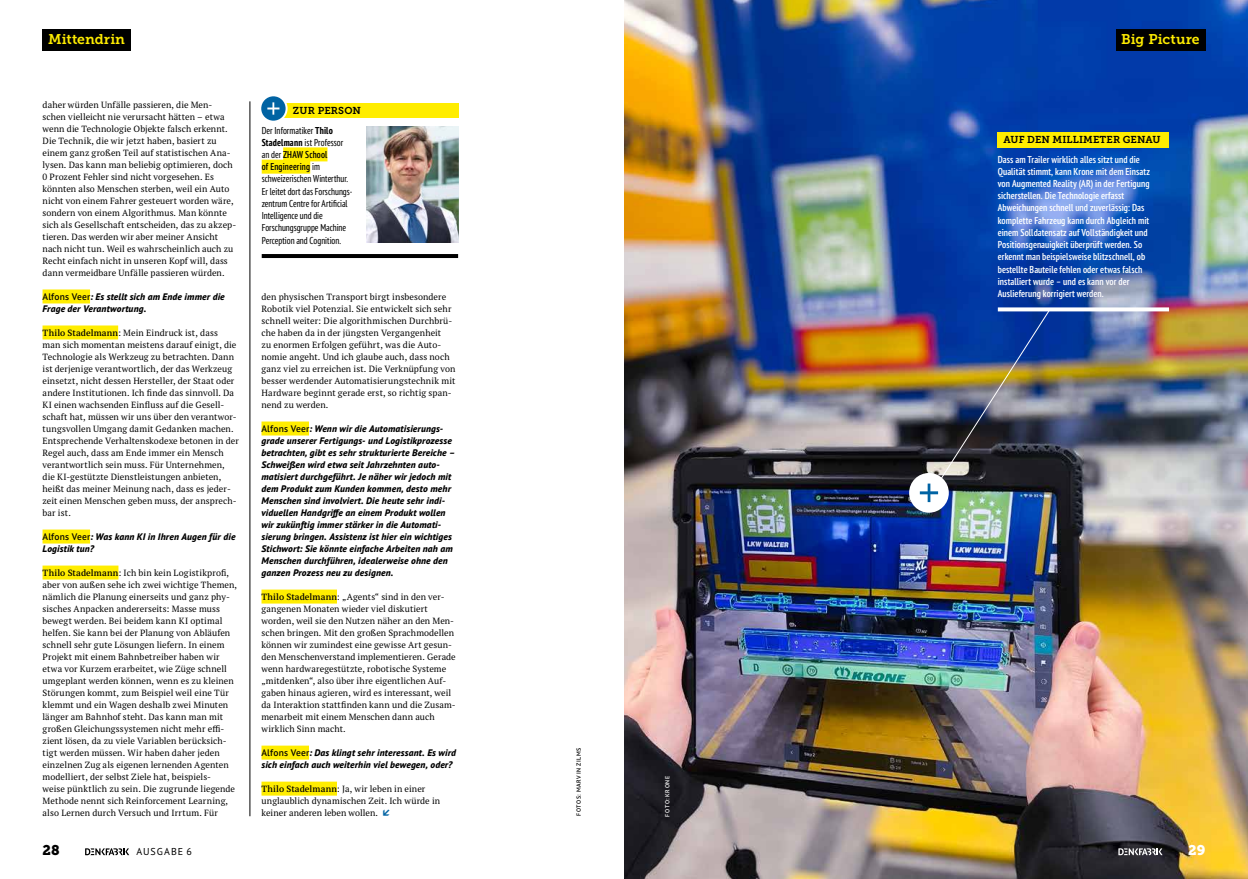
<style>
.page{position:relative;width:1248px;height:879px;background:#fff}
.page>*{position:absolute;margin:0;border:0;box-sizing:border-box;transform-origin:0 0}
.t1{font:14px "Museo Slab 700";letter-spacing:.005em;color:#ffed00}
.t2{font:14px "Museo Slab 900";color:#000}
.t3{font:14px "Museo Slab 900";color:#fff}
.t4{font:600 condensed 10px/12.2px "PT Sans Pro";letter-spacing:.005em;color:#fff;scale:1.15 1}
.t5{font:condensed 10px/12.2px "PT Sans Pro";color:#000;scale:1.1 1}
.t6{font:10px "Museo Slab 700";letter-spacing:.01em;color:#000}
.t7{font:10px "PT Sans Pro";letter-spacing:.095em;color:#000}
.t8{font:italic 800 9.5px/12px "PT Sans Pro";letter-spacing:.02em;color:#000}
.t9{font:9px/12px "PT Serif Pro";letter-spacing:.005em;color:#000}
.t10{font:600 6px "PT Sans Pro";letter-spacing:.1em;color:#000}
.t11{font:600 6px "PT Sans Pro";letter-spacing:.1em;color:#fff}
.s1{font-weight:600;font-style:normal}
.s2{font-weight:600}
.s3{font-weight:700}
</style>
<div class="page">
<img style="left:624px;top:0;width:623px;height:879px">
<div style="left:909px;top:473px;width:39px;height:40px;background:#fff;border-radius:50%"></div>
<img style="left:919px;top:308px;width:132px;height:194px">
<div style="left:43px;top:29px;width:88px;height:21px;background:#000"></div>
<div style="left:43px;top:289px;width:47px;height:14px;background:#ffed00"></div>
<div style="left:43px;top:325px;width:75px;height:14px;background:#ffed00"></div>
<div style="left:43px;top:529px;width:47px;height:14px;background:#ffed00"></div>
<div style="left:43px;top:565px;width:75px;height:14px;background:#ffed00"></div>
<div style="left:261px;top:421px;width:48px;height:14px;background:#ffed00"></div>
<div style="left:261px;top:589px;width:76px;height:14px;background:#ffed00"></div>
<div style="left:261px;top:745px;width:48px;height:14px;background:#ffed00"></div>
<div style="left:261px;top:781px;width:76px;height:14px;background:#ffed00"></div>
<hr style="left:250px;top:101px;width:1px;height:715px;background:#000">
<div style="left:276px;top:103px;width:182px;height:15px;background:#ffed00"></div>
<div style="left:283px;top:147px;width:44px;height:14px;background:#ffed00"></div>
<div style="left:262px;top:160px;width:48px;height:14px;background:#ffed00"></div>
<hr style="left:262px;top:254px;width:196px;height:4px;background:#000">
<img style="left:366px;top:126px;width:92px;height:116px">
<svg style="left:260px;top:95px;width:26px;height:27px"></svg>
<div style="left:259px;top:94px;width:28px;height:29px;border:2px solid #fff;border-radius:50%"></div>
<svg style="left:267px;top:102px;width:12px;height:13px"></svg>
<div style="left:1115px;top:29px;width:90px;height:21px;background:#000"></div>
<div style="left:997px;top:132px;width:171px;height:15px;background:#ffed00"></div>
<svg style="left:997px;top:307px;width:171px;height:4px"></svg>
<svg style="left:1118px;top:848px;width:44px;height:7px"></svg>
<svg style="left:85px;top:848px;width:44px;height:7px"></svg>
<h1 class="t1" style="left:48px;top:31px;width:78px">Mittendrin</h1>
<p class="t9" style="left:43px;top:99px;width:195px">daher würden Unfälle passieren, die Men&shy;schen vielleicht nie verursacht hätten – etwa wenn die Technologie Objekte falsch erkennt.<br>Die Technik, die wir jetzt haben, basiert zu einem ganz großen Teil auf statistischen Ana&shy;lysen. Das kann man beliebig optimieren, doch 0 Prozent Fehler sind nicht vorgesehen. Es könnten also Menschen sterben, weil ein Auto nicht von einem Fahrer gesteuert worden wäre, sondern von einem Algorithmus. Man könnte sich als Gesellschaft entscheiden, das zu akzep&shy;tieren. Das werden wir aber meiner Ansicht nach nicht tun. Weil es wahrscheinlich auch zu Recht einfach nicht in unseren Kopf will, dass dann vermeidbare Unfälle passieren würden.</p>
<p class="t8" style="left:43px;top:290px;width:184px"><span class="s1">Alfons Veer</span>: Es stellt sich am Ende immer die<br>Frage der Verantwortung.</p>
<p class="t9" style="left:43px;top:327px;width:198px"><span class="s2">Thilo Stadelmann</span>: Mein Eindruck ist, dass<br>man sich momentan meistens darauf einigt, die Technologie als Werkzeug zu betrachten. Dann ist derjenige verantwortlich, der das Werkzeug einsetzt, nicht dessen Hersteller, der Staat oder andere Institutionen. Ich finde das sinnvoll. Da KI einen wachsenden Einfluss auf die Gesell&shy;schaft hat, müssen wir uns über den verantwor&shy;tungsvollen Umgang damit Gedanken machen.<br>Entsprechende Verhaltenskodexe betonen in der Regel auch, dass am Ende immer ein Mensch verantwortlich sein muss. Für Unternehmen, die KI-gestützte Dienstleistungen anbieten, heißt das meiner Meinung nach, dass es jeder&shy;zeit einen Menschen geben muss, der ansprech&shy;bar ist.</p>
<p class="t8" style="left:43px;top:530px;width:194px"><span class="s1">Alfons Veer</span>: Was kann KI in Ihren Augen für die<br>Logistik tun?</p>
<p class="t9" style="left:43px;top:567px;width:196px"><span class="s2">Thilo Stadelmann</span>: Ich bin kein Logistikprofi, aber von außen sehe ich zwei wichtige Themen, nämlich die Planung einerseits und ganz phy&shy;sisches Anpacken andererseits: Masse muss bewegt werden. Bei beidem kann KI optimal helfen. Sie kann bei der Planung von Abläufen schnell sehr gute Lösungen liefern. In einem Projekt mit einem Bahnbetreiber haben wir etwa vor Kurzem erarbeitet, wie Züge schnell umgeplant werden können, wenn es zu kleinen Störungen kommt, zum Beispiel weil eine Tür klemmt und ein Wagen deshalb zwei Minuten länger am Bahnhof steht. Das kann man mit großen Gleichungssystemen nicht mehr effi&shy;zient lösen, da zu viele Variablen berücksich&shy;tigt werden müssen. Wir haben daher jeden einzelnen Zug als eigenen lernenden Agenten modelliert, der selbst Ziele hat, beispiels-<br>weise pünktlich zu sein. Die zugrunde liegende Methode nennt sich Reinforcement Learning, also Lernen durch Versuch und Irrtum. Für</p>
<p class="t6" style="left:293px;top:105px;width:70px">ZUR PERSON</p>
<p class="t5" style="left:262px;top:124px;width:84px">Der Informatiker <span class="s3">Thilo<br>Stadelmann</span> ist Professor an der <span class="s2">ZHAW School<br>of Engineering</span> im schweizerischen Winterthur.<br>Er leitet dort das Forschungs&shy;zentrum Centre for Artificial<br>Intelligence und die<br>Forschungsgruppe Machine<br>Perception and Cognition.</p>
<p class="t9" style="left:261px;top:291px;width:195px">den physischen Transport birgt insbesondere Robotik viel Potenzial. Sie entwickelt sich sehr schnell weiter: Die algorithmischen Durchbrü&shy;che haben da in der jüngsten Vergangenheit<br>zu enormen Erfolgen geführt, was die Auto&shy;nomie angeht. Und ich glaube auch, dass noch ganz viel zu erreichen ist. Die Verknüpfung von besser werdender Automatisierungstechnik mit Hardware beginnt gerade erst, so richtig span&shy;nend zu werden.</p>
<p class="t8" style="left:261px;top:422px;width:195px"><span class="s1">Alfons Veer</span>: Wenn wir die Automatisierungs&shy;grade unserer Fertigungs- und Logistikprozesse betrachten, gibt es sehr strukturierte Bereiche – Schweißen wird etwa seit Jahrzehnten auto&shy;matisiert durchgeführt. Je näher wir jedoch mit dem Produkt zum Kunden kommen, desto mehr Menschen sind involviert. Die heute sehr indi&shy;viduellen Handgriffe an einem Produkt wollen wir zukünftig immer stärker in die Automati&shy;sierung bringen. Assistenz ist hier ein wichtiges Stichwort: Sie könnte einfache Arbeiten nah am Menschen durchführen, idealerweise ohne den ganzen Prozess neu zu designen.</p>
<p class="t9" style="left:261px;top:591px;width:196px"><span class="s2">Thilo Stadelmann</span>: „Agents“ sind in den ver&shy;gangenen Monaten wieder viel diskutiert worden, weil sie den Nutzen näher an den Men&shy;schen bringen. Mit den großen Sprachmodellen können wir zumindest eine gewisse Art gesun&shy;den Menschenverstand implementieren. Gerade wenn hardwaregestützte, robotische Systeme „mitdenken“, also über ihre eigentlichen Auf&shy;gaben hinaus agieren, wird es interessant, weil da Interaktion stattfinden kann und die Zusam&shy;menarbeit mit einem Menschen dann auch wirklich Sinn macht.</p>
<p class="t8" style="left:261px;top:746px;width:196px"><span class="s1">Alfons Veer</span>: Das klingt sehr interessant. Es wird sich einfach auch weiterhin viel bewegen, oder?</p>
<p class="t9" style="left:261px;top:783px;width:180px"><span class="s2">Thilo Stadelmann</span>: Ja, wir leben in einer unglaublich dynamischen Zeit. Ich würde in keiner anderen leben wollen.</p>
<p class="t10" style="left:574px;top:816px;width:70px;rotate:-90deg">FOTOS: MARVIN ZILMS</p>
<p class="t11" style="left:663px;top:816px;width:42px;rotate:-90deg">FOTO: KRONE</p>
<h1 class="t1" style="left:1121px;top:31px;width:80px">Big Picture</h1>
<p class="t6" style="left:1003px;top:134px;width:159px">AUF DEN MILLIMETER GENAU</p>
<p class="t4" style="left:997px;top:153px;width:134px">Dass am Trailer wirklich alles sitzt und die Qualität stimmt, kann Krone mit dem Einsatz von Augmented Reality (AR) in der Fertigung sicherstellen. Die Technologie erfasst Abweichungen schnell und zuverlässig: Das komplette Fahrzeug kann durch Abgleich mit einem Solldatensatz auf Vollständigkeit und Positionsgenauigkeit überprüft werden. So erkennt man beispielsweise blitzschnell, ob bestellte Bauteile fehlen oder etwas falsch installiert wurde – und es kann vor der Auslieferung korrigiert werden.</p>
<h1 class="t2" style="left:43px;top:842px;width:19px">28</h1>
<p class="t7" style="left:136px;top:845px;width:57px">AUSGABE 6</p>
<h1 class="t3" style="left:1187px;top:842px;width:19px">29</h1>
</div>
